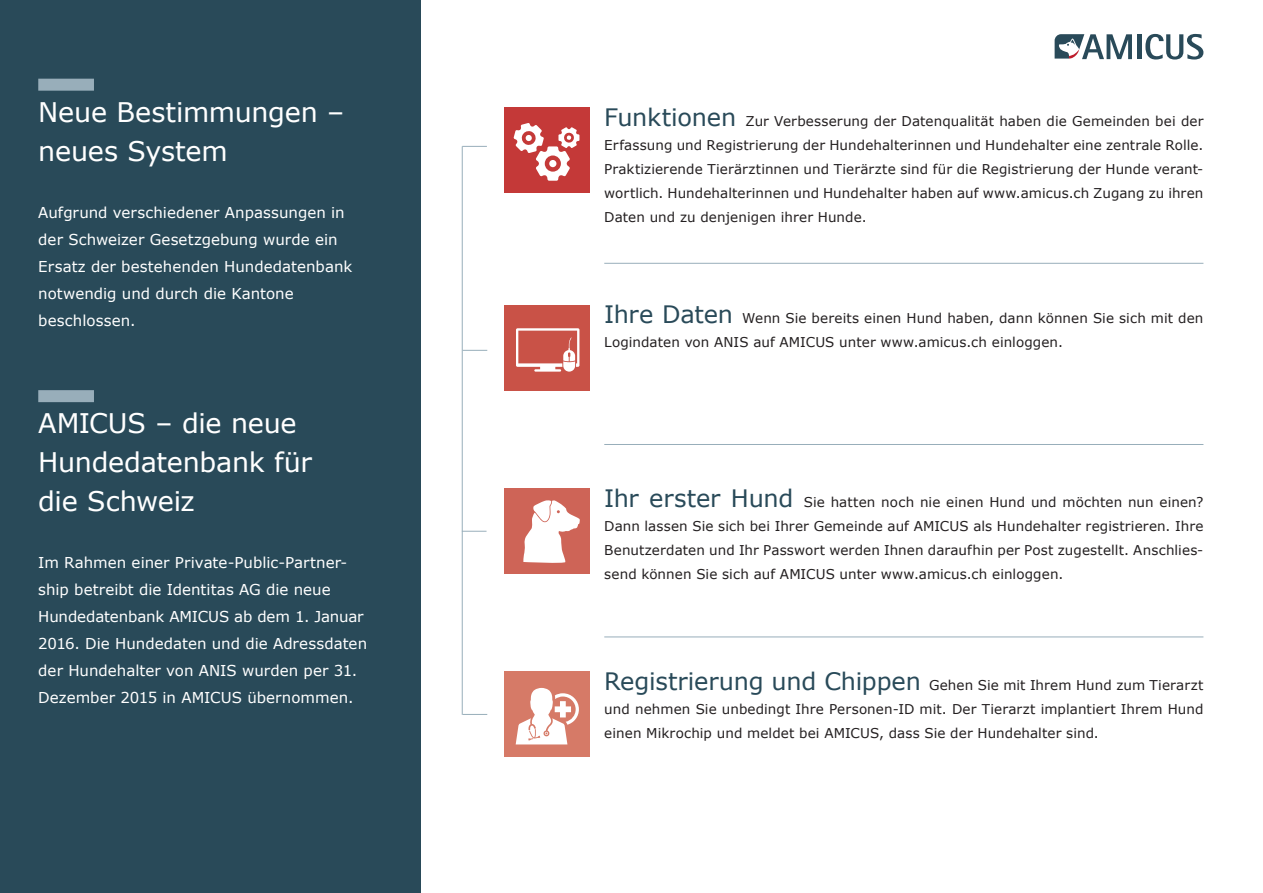
<style>
.page{position:relative;width:1263px;height:893px;background:#fff}
.page>*{position:absolute;margin:0;border:0;box-sizing:border-box;transform-origin:0 0}
.t1{font:27px/39px "Verdana";letter-spacing:-.01em;color:#fff}
.t2{font:15px/27px "Verdana";color:#fff}
.t3{font:13.5px/24px "Verdana";letter-spacing:.005em;color:#231f20;text-align:justify}
.s1{font-size:24px;color:#294a59}
</style>
<div class="page">
<div style="left:0;top:0;width:421px;height:893px;background:#294a59"></div>
<div style="left:38px;top:79px;width:56px;height:12px;background:#98aeba"></div>
<div style="left:38px;top:390px;width:56px;height:12px;background:#98aeba"></div>
<svg style="left:1054px;top:34px;width:78px;height:25px"></svg>
<hr style="left:1137px;top:34px;width:4px;height:25px;background:#294a59">
<svg style="left:1145px;top:34px;width:58px;height:26px"></svg>
<div style="left:505px;top:107px;width:85px;height:85px;background:#c43938"></div>
<div style="left:505px;top:305px;width:85px;height:85px;background:#c95247"></div>
<div style="left:505px;top:488px;width:85px;height:85px;background:#ce6457"></div>
<div style="left:505px;top:671px;width:85px;height:86px;background:#d67a67"></div>
<hr style="left:462px;top:146px;width:1px;height:569px;background:#98aeba">
<svg style="left:462px;top:146px;width:25px;height:1px"></svg>
<svg style="left:463px;top:350px;width:24px;height:1px"></svg>
<svg style="left:463px;top:531px;width:23px;height:1px"></svg>
<svg style="left:463px;top:714px;width:24px;height:1px"></svg>
<hr style="left:604px;top:263px;width:599px;height:1px;background:#98aeba">
<hr style="left:604px;top:444px;width:599px;height:1px;background:#98aeba">
<hr style="left:604px;top:637px;width:599px;height:1px;background:#98aeba">
<svg style="left:514px;top:123px;width:65px;height:58px"></svg>
<div style="left:525px;top:135px;width:7px;height:6px;background:#fff;border-radius:3px"></div>
<svg style="left:516px;top:688px;width:63px;height:56px"></svg>
<svg style="left:516px;top:328px;width:63px;height:44px"></svg>
<svg style="left:523px;top:500px;width:57px;height:63px"></svg>
<h1 class="t1" style="left:38px;top:92px;width:308px">Neue Bestimmungen – neues System</h1>
<p class="t2" style="left:38px;top:199px;width:316px">Aufgrund verschiedener Anpassungen in der Schweizer Gesetzgebung wurde ein<br>Ersatz der bestehenden Hundedatenbank notwendig und durch die Kantone beschlossen.</p>
<h1 class="t1" style="left:38px;top:403px;width:275px">AMICUS – die neue<br>Hundedatenbank für die Schweiz</h1>
<p class="t2" style="left:38px;top:549px;width:330px">Im Rahmen einer Private-Public-Partner&shy;ship betreibt die Identitas AG die neue Hundedatenbank AMICUS ab dem 1. Januar 2016. Die Hundedaten und die Adressdaten der Hundehalter von ANIS wurden per 31.<br>Dezember 2015 in AMICUS übernommen.</p>
<p class="t3" style="left:604px;top:109px;width:601px"><span class="s1">Funktionen</span> Zur Verbesserung der Datenqualität haben die Gemeinden bei der Erfassung und Registrierung der Hundehalterinnen und Hundehalter eine zentrale Rolle.<br>Praktizierende Tierärztinnen und Tierärzte sind für die Registrierung der Hunde verant&shy;wortlich. Hundehalterinnen und Hundehalter haben auf www.amicus.ch Zugang zu ihren Daten und zu denjenigen ihrer Hunde.</p>
<p class="t3" style="left:604px;top:306px;width:601px"><span class="s1">Ihre Daten</span> Wenn Sie bereits einen Hund haben, dann können Sie sich mit den<br>Logindaten von ANIS auf AMICUS unter www.amicus.ch einloggen.</p>
<p class="t3" style="left:604px;top:490px;width:601px"><span class="s1">Ihr erster Hund</span> Sie hatten noch nie einen Hund und möchten nun einen?<br>Dann lassen Sie sich bei Ihrer Gemeinde auf AMICUS als Hundehalter registrieren. Ihre Benutzerdaten und Ihr Passwort werden Ihnen daraufhin per Post zugestellt. Anschlies&shy;send können Sie sich auf AMICUS unter www.amicus.ch einloggen.</p>
<p class="t3" style="left:604px;top:673px;width:601px"><span class="s1">Registrierung und Chippen</span> Gehen Sie mit Ihrem Hund zum Tierarzt und nehmen Sie unbedingt Ihre Personen-ID mit. Der Tierarzt implantiert Ihrem Hund einen Mikrochip und meldet bei AMICUS, dass Sie der Hundehalter sind.</p>
</div>
